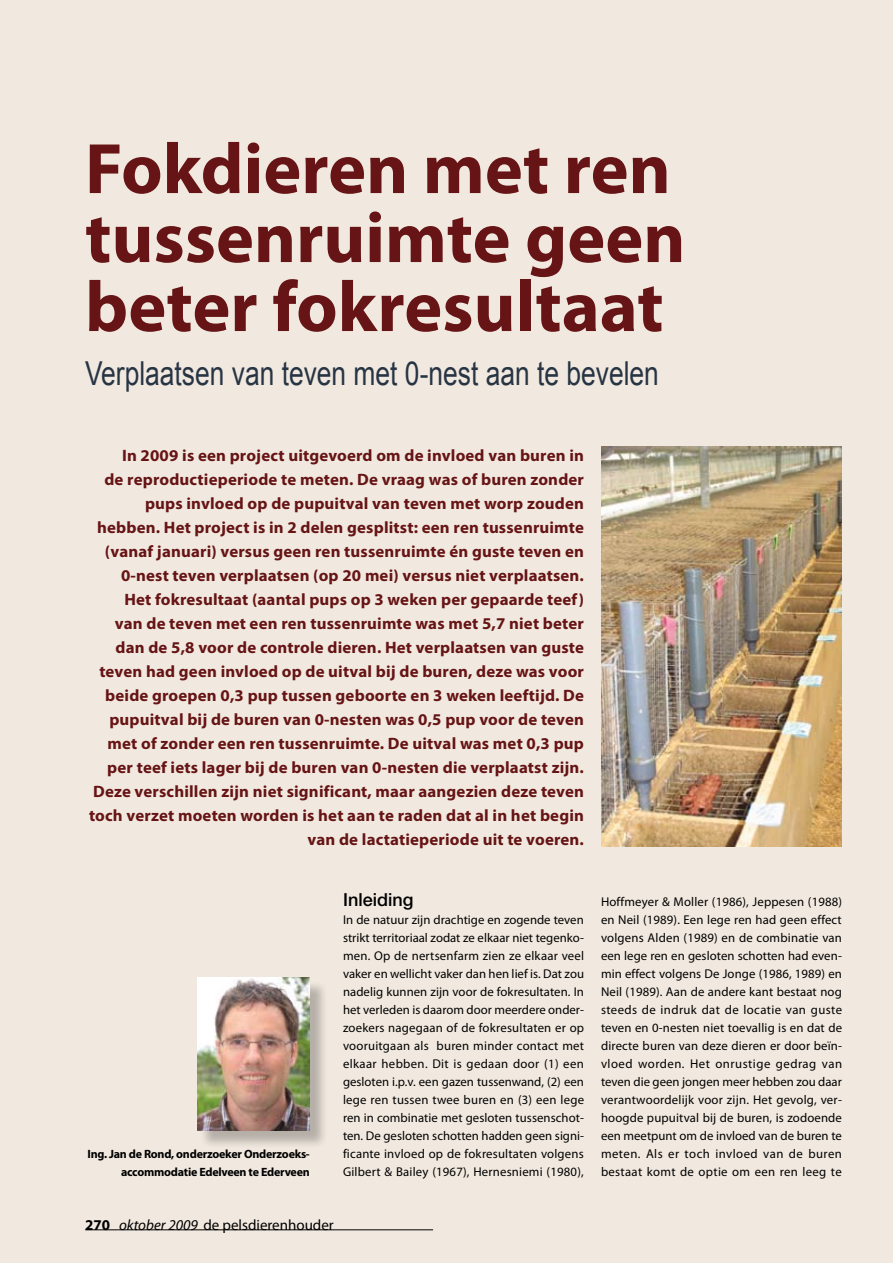
<style>
.page{position:relative;width:893px;height:1263px;background:#f1e9df}
.page>*{position:absolute;margin:0;border:0;box-sizing:border-box;transform-origin:0 0}
.t1{font:700 72px/69px "Myriad Pro";color:#661415}
.t2{font:33px "Arial";color:#273444;scale:.8 1}
.t3{font:500 18px "Helvetica Neue";color:#000}
.t4{font:700 16.5px/24px "Myriad Pro";letter-spacing:.01em;color:#661415;text-align:right}
.t5{font:15px "Myriad Pro";color:#000}
.t6{font:12.75px/18px "Myriad Pro";letter-spacing:.02em;color:#000;text-align:justify}
.t7{font:700 12px/18px "Myriad Pro";letter-spacing:-.02em;color:#000;text-align:right}
.s1{font-weight:700}
.s2{font-style:italic}
</style>
<div class="page">
<hr style="left:85px;top:1229px;width:348px;height:1px;background:#000">
<div style="left:199px;top:980px;width:129px;height:169px;background:#000;opacity:.25"></div>
<img style="left:197px;top:978px;width:113px;height:153px">
<img style="left:601px;top:447px;width:241px;height:399px">
<h1 class="t1" style="left:85px;top:132px;width:602px">Fokdieren met ren tussenruimte geen beter fokresultaat</h1>
<h2 class="t2" style="left:85px;top:352px;width:719px">Verplaatsen van teven met 0-nest aan te bevelen</h2>
<p class="t4" style="left:89px;top:443px;width:496px">In 2009 is een project uitgevoerd om de invloed van buren in<br>de reproductieperiode te meten. De vraag was of buren zonder pups invloed op de pupuitval van teven met worp zouden hebben. Het project is in 2 delen gesplitst: een ren tussenruimte (vanaf januari) versus geen ren tussenruimte én guste teven en 0-nest teven verplaatsen (op 20 mei) versus niet verplaatsen.<br>Het fokresultaat (aantal pups op 3 weken per gepaarde teef)<br>van de teven met een ren tussenruimte was met 5,7 niet beter dan de 5,8 voor de controle dieren. Het verplaatsen van guste teven had geen invloed op de uitval bij de buren, deze was voor beide groepen 0,3 pup tussen geboorte en 3 weken leeftijd. De pupuitval bij de buren van 0-nesten was 0,5 pup voor de teven met of zonder een ren tussenruimte. De uitval was met 0,3 pup per teef iets lager bij de buren van 0-nesten die verplaatst zijn.<br>Deze verschillen zijn niet significant, maar aangezien deze teven toch verzet moeten worden is het aan te raden dat al in het begin van de lactatieperiode uit te voeren.</p>
<p class="t7" style="left:88px;top:1144px;width:224px">Ing. Jan de Rond, onderzoeker Onderzoeks&shy;accommodatie Edelveen te Ederveen</p>
<h3 class="t3" style="left:343px;top:888px;width:72px">Inleiding</h3>
<p class="t6" style="left:343px;top:910px;width:243px">In de natuur zijn drachtige en zogende teven strikt territoriaal zodat ze elkaar niet tegenko&shy;men. Op de nertsenfarm zien ze elkaar veel vaker en wellicht vaker dan hen lief is. Dat zou nadelig kunnen zijn voor de fokresultaten. In het verleden is daarom door meerdere onder&shy;zoekers nagegaan of de fokresultaten er op vooruitgaan als buren minder contact met elkaar hebben. Dit is gedaan door (1) een gesloten i.p.v. een gazen tussenwand, (2) een lege ren tussen twee buren en (3) een lege ren in combinatie met gesloten tussenschot&shy;ten. De gesloten schotten hadden geen signi&shy;ficante invloed op de fokresultaten volgens Gilbert &amp; Bailey (1967), Hernesniemi (1980),</p>
<p class="t5" style="left:85px;top:1215px;width:250px"><span class="s1">270</span> <span class="s2">oktober 2009</span> de pelsdierenhouder</p>
<p class="t6" style="left:601px;top:892px;width:243px">Hoffmeyer &amp; Moller (1986), Jeppesen (1988) en Neil (1989). Een lege ren had geen effect volgens Alden (1989) en de combinatie van een lege ren en gesloten schotten had even&shy;min effect volgens De Jonge (1986, 1989) en Neil (1989). Aan de andere kant bestaat nog steeds de indruk dat de locatie van guste teven en 0-nesten niet toevallig is en dat de directe buren van deze dieren er door beïn&shy;vloed worden. Het onrustige gedrag van teven die geen jongen meer hebben zou daar verantwoordelijk voor zijn. Het gevolg, ver&shy;hoogde pupuitval bij de buren, is zodoende een meetpunt om de invloed van de buren te meten. Als er toch invloed van de buren bestaat komt de optie om een ren leeg te</p>
</div>
